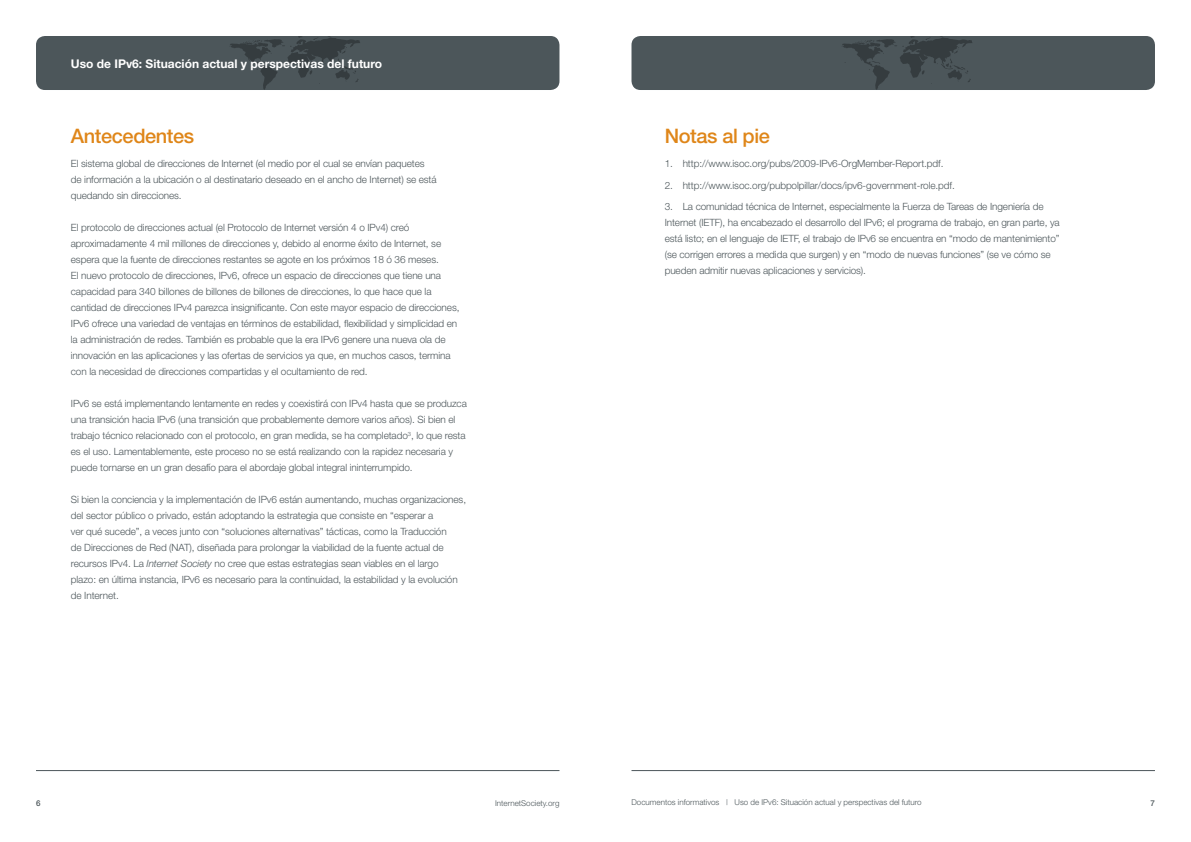
<style>
.page{position:relative;width:1191px;height:842px;background:#fff}
.page>*{position:absolute;margin:0;border:0;box-sizing:border-box;transform-origin:0 0}
.Head_1_no_rule{font:500 20px "Helvetica Neue";letter-spacing:-.02em;color:#df8619}
.t1{font:700 12px "Helvetica Neue";color:#fff}
.Body_text{font:300 10px/16px "Helvetica Neue";letter-spacing:-.01em;color:#4c565a}
.Endnotes{font:300 10px/16px "Helvetica Neue";letter-spacing:-.01em;color:#4c565a}
.t2{font:300 8px "Helvetica Neue";color:#4c565a}
.t3{font:500 8px "Helvetica Neue";color:#4c565a}
.s1{font-style:italic}
</style>
<div class="page">
<div style="left:36px;top:36px;width:523px;height:54px;background:#4c565a;border-radius:9px"></div>
<svg style="left:230px;top:36px;width:130px;height:54px"></svg>
<hr style="left:36px;top:770px;width:523px;height:1px;background:#4c565a">
<div style="left:631px;top:36px;width:524px;height:54px;background:#4c565a;border-radius:9px"></div>
<svg style="left:842px;top:36px;width:130px;height:54px"></svg>
<hr style="left:631px;top:770px;width:524px;height:1px;background:#4c565a">
<p class="t1" style="left:71px;top:56px;width:313px">Uso de IPv6: Situación actual y perspectivas del futuro</p>
<p class="Head_1_no_rule" style="left:71px;top:124px;width:125px">Antecedentes</p>
<p class="Body_text" style="left:71px;top:155px;width:367px">El sistema global de direcciones de Internet (el medio por el cual se envían paquetes de información a la ubicación o al destinatario deseado en el ancho de Internet) se está quedando sin direcciones.</p>
<p class="Body_text" style="left:71px;top:219px;width:390px">El protocolo de direcciones actual (el Protocolo de Internet versión 4 o IPv4) creó aproximadamente 4 mil millones de direcciones y, debido al enorme éxito de Internet, se espera que la fuente de direcciones restantes se agote en los próximos 18 ó 36 meses.<br>El nuevo protocolo de direcciones, IPv6, ofrece un espacio de direcciones que tiene una capacidad para 340 billones de billones de billones de direcciones, lo que hace que la cantidad de direcciones IPv4 parezca insignificante. Con este mayor espacio de direcciones, IPv6 ofrece una variedad de ventajas en términos de estabilidad, flexibilidad y simplicidad en la administración de redes. También es probable que la era IPv6 genere una nueva ola de innovación en las aplicaciones y las ofertas de servicios ya que, en muchos casos, termina con la necesidad de direcciones compartidas y el ocultamiento de red.</p>
<p class="Body_text" style="left:71px;top:395px;width:397px">IPv6 se está implementando lentamente en redes y coexistirá con IPv4 hasta que se produzca una transición hacia IPv6 (una transición que probablemente demore varios años). Si bien el trabajo técnico relacionado con el protocolo, en gran medida, se ha completado<sup>3</sup>, lo que resta es el uso. Lamentablemente, este proceso no se está realizando con la rapidez necesaria y puede tornarse en un gran desafío para el abordaje global integral ininterrumpido.</p>
<p class="Body_text" style="left:71px;top:491px;width:397px">Si bien la conciencia y la implementación de IPv6 están aumentando, muchas organizaciones, del sector público o privado, están adoptando la estrategia que consiste en “esperar a<br>ver qué sucede”, a veces junto con “soluciones alternativas” tácticas, como la Traducción<br>de Direcciones de Red (NAT), diseñada para prolongar la viabilidad de la fuente actual de recursos IPv4. La <span class="s1">Internet Society</span> no cree que estas estrategias sean viables en el largo plazo: en última instancia, IPv6 es necesario para la continuidad, la estabilidad y la evolución de Internet.</p>
<p class="Head_1_no_rule" style="left:664px;top:124px;width:107px">Notas al pie</p>
<p class="Endnotes" style="left:664px;top:155px;width:280px">1. http://www.isoc.org/pubs/2009-IPv6-OrgMember-Report.pdf.</p>
<p class="Endnotes" style="left:664px;top:177px;width:291px">2. http://www.isoc.org/pubpolpillar/docs/ipv6-government-role.pdf.</p>
<p class="Endnotes" style="left:664px;top:198px;width:396px">3. La comunidad técnica de Internet, especialmente la Fuerza de Tareas de Ingeniería de Internet (IETF), ha encabezado el desarrollo del IPv6; el programa de trabajo, en gran parte, ya está listo; en el lenguaje de IETF, el trabajo de IPv6 se encuentra en “modo de mantenimiento” (se corrigen errores a medida que surgen) y en “modo de nuevas funciones” (se ve cómo se pueden admitir nuevas aplicaciones y servicios).</p>
<p class="t3" style="left:36px;top:798px;width:6px">6</p>
<p class="t2" style="left:495px;top:798px;width:66px">InternetSociety.org</p>
<p class="t2" style="left:631px;top:797px;width:292px">Documentos informativos | Uso de IPv6: Situación actual y perspectivas del futuro</p>
<p class="t3" style="left:1150px;top:798px;width:6px">7</p>
</div>
